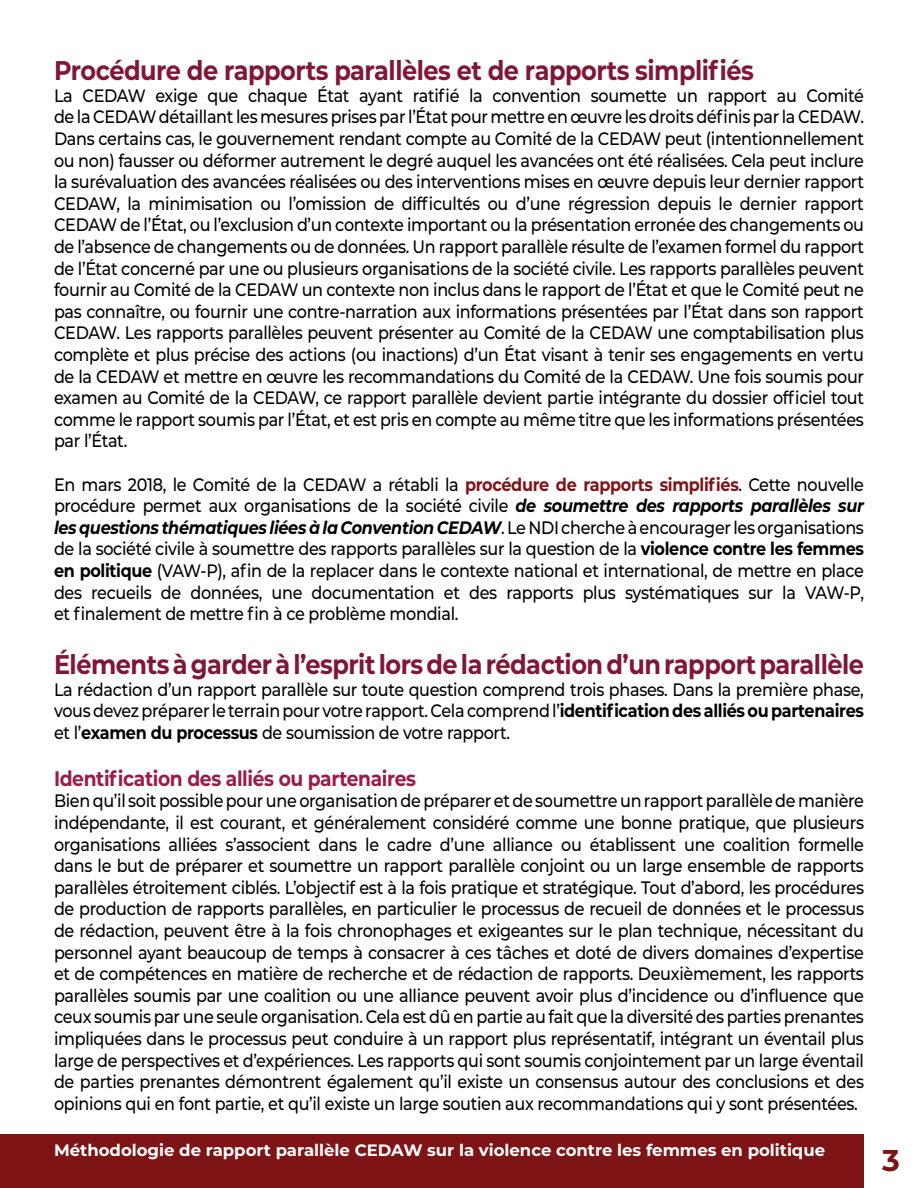
<style>
.page{position:relative;width:918px;height:1188px;background:#fff}
.page>*{position:absolute;margin:0;border:0;box-sizing:border-box;transform-origin:0 0}
.t1{font:700 30px "Montserrat";color:#7e1416}
.Heading{font:700 27px "Montserrat";letter-spacing:-.02em;color:#811635;scale:.89 1}
.Subheading{font:700 21px "Montserrat";letter-spacing:-.02em;color:#9b1b49;scale:.89 1}
.t2{font:500 18px/21.6px "Montserrat";letter-spacing:-.02em;color:#000;text-align:justify;scale:.89 1}
.t3{font:700 16.5px "Montserrat";color:#fff}
.s1{font-weight:700;color:#7e1416}
.s2{font-weight:700;font-style:italic}
.s3{font-weight:700}
</style>
<div class="page">
<div style="left:0;top:1134px;width:864px;height:54px;background:#7e1416"></div>
<p class="Heading" style="left:54px;top:51px;width:788px">Procédure de rapports parallèles et de rapports simplifiés</p>
<p class="t2" style="left:54px;top:84px;width:912px">La CEDAW exige que chaque État ayant ratifié la convention soumette un rapport au Comité de la CEDAW détaillant les mesures prises par l’État pour mettre en œuvre les droits définis par la CEDAW.<br>Dans certains cas, le gouvernement rendant compte au Comité de la CEDAW peut (intentionnellement ou non) fausser ou déformer autrement le degré auquel les avancées ont été réalisées. Cela peut inclure la surévaluation des avancées réalisées ou des interventions mises en œuvre depuis leur dernier rapport CEDAW, la minimisation ou l’omission de difficultés ou d’une régression depuis le dernier rapport CEDAW de l’État, ou l’exclusion d’un contexte important ou la présentation erronée des changements ou de l’absence de changements ou de données. Un rapport parallèle résulte de l’examen formel du rapport de l’État concerné par une ou plusieurs organisations de la société civile. Les rapports parallèles peuvent fournir au Comité de la CEDAW un contexte non inclus dans le rapport de l’État et que le Comité peut ne pas connaître, ou fournir une contre-narration aux informations présentées par l’État dans son rapport CEDAW. Les rapports parallèles peuvent présenter au Comité de la CEDAW une comptabilisation plus complète et plus précise des actions (ou inactions) d’un État visant à tenir ses engagements en vertu de la CEDAW et mettre en œuvre les recommandations du Comité de la CEDAW. Une fois soumis pour examen au Comité de la CEDAW, ce rapport parallèle devient partie intégrante du dossier officiel tout comme le rapport soumis par l’État, et est pris en compte au même titre que les informations présentées par l’État.</p>
<p class="t2" style="left:54px;top:473px;width:912px">En mars 2018, le Comité de la CEDAW a rétabli la <span class="s1">procédure de rapports simplifiés</span>. Cette nouvelle procédure permet aux organisations de la société civile <span class="s2">de soumettre des rapports parallèles sur les questions thématiques liées à la Convention CEDAW</span>. Le NDI cherche à encourager les organisations de la société civile à soumettre des rapports parallèles sur la question de la <span class="s3">violence contre les femmes en politique</span> (VAW-P), afin de la replacer dans le contexte national et international, de mettre en place des recueils de données, une documentation et des rapports plus systématiques sur la VAW-P, et finalement de mettre fin à ce problème mondial.</p>
<p class="Heading" style="left:54px;top:645px;width:912px">Éléments à garder à l’esprit lors de la rédaction d’un rapport parallèle</p>
<p class="t2" style="left:54px;top:678px;width:912px">La rédaction d’un rapport parallèle sur toute question comprend trois phases. Dans la première phase, vous devez préparer le terrain pour votre rapport. Cela comprend l’<span class="s3">identification des alliés ou partenaires </span>et l’<span class="s3">examen du processus</span> de soumission de votre rapport.</p>
<p class="Subheading" style="left:54px;top:763px;width:408px">Identification des alliés ou partenaires</p>
<p class="t2" style="left:54px;top:789px;width:912px">Bien qu’il soit possible pour une organisation de préparer et de soumettre un rapport parallèle de manière indépendante, il est courant, et généralement considéré comme une bonne pratique, que plusieurs organisations alliées s’associent dans le cadre d’une alliance ou établissent une coalition formelle dans le but de préparer et soumettre un rapport parallèle conjoint ou un large ensemble de rapports parallèles étroitement ciblés. L’objectif est à la fois pratique et stratégique. Tout d’abord, les procédures de production de rapports parallèles, en particulier le processus de recueil de données et le processus de rédaction, peuvent être à la fois chronophages et exigeantes sur le plan technique, nécessitant du personnel ayant beaucoup de temps à consacrer à ces tâches et doté de divers domaines d’expertise et de compétences en matière de recherche et de rédaction de rapports. Deuxièmement, les rapports parallèles soumis par une coalition ou une alliance peuvent avoir plus d’incidence ou d’influence que ceux soumis par une seule organisation. Cela est dû en partie au fait que la diversité des parties prenantes impliquées dans le processus peut conduire à un rapport plus représentatif, intégrant un éventail plus large de perspectives et d’expériences. Les rapports qui sont soumis conjointement par un large éventail de parties prenantes démontrent également qu’il existe un consensus autour des conclusions et des opinions qui en font partie, et qu’il existe un large soutien aux recommandations qui y sont présentées.</p>
<p class="t3" style="left:54px;top:1138px;width:773px">Méthodologie de rapport parallèle CEDAW sur la violence contre les femmes en politique</p>
<h1 class="t1" style="left:882px;top:1139px;width:19px">3</h1>
</div>
